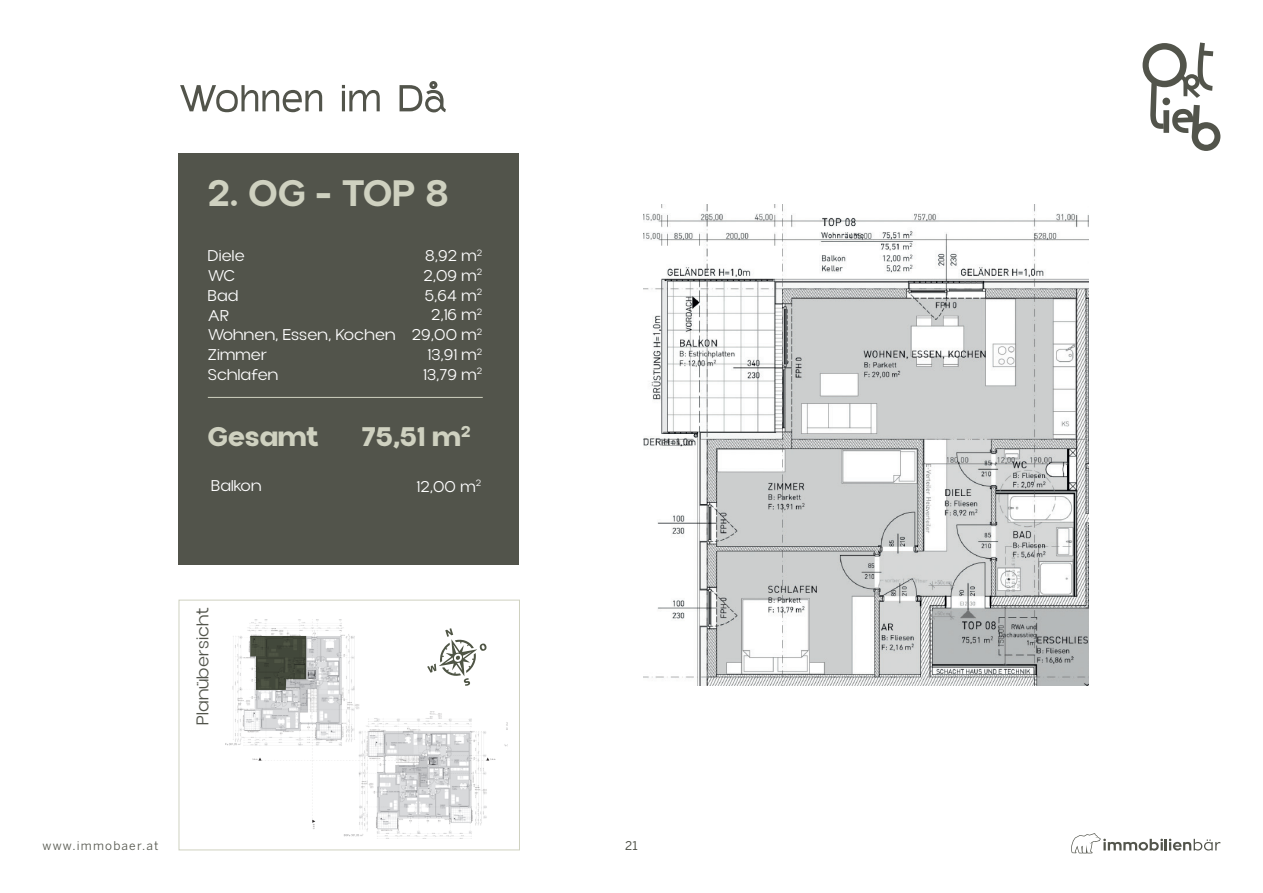
<style>
.page{position:relative;width:1263px;height:893px;background:#fff}
.page>*{position:absolute;margin:0;border:0;box-sizing:border-box;transform-origin:0 0}
.t1{font:600 39px "Aloevera Display";color:#cfd1c0}
.t2{font:700 28.5px "Aloevera Display";letter-spacing:.01em;color:#cfd1c0}
.t3{font:300 18px "Aloevera Display";letter-spacing:.01em;color:#52544b}
.t4{font:300 16.5px/19.8px "Aloevera Display";letter-spacing:.01em;color:#fff}
.t5{font:12px "Benton Sans";letter-spacing:.1em;color:#52544b}
.t6{font:12px "Benton Sans";color:#52544b}
</style>
<div class="page">
<svg style="left:1071px;top:833px;width:149px;height:20px"></svg>
<div style="left:179px;top:600px;width:341px;height:250px;border:1px solid #cfd1c0"></div>
<div style="left:179px;top:154px;width:340px;height:411px;background:#52544b"></div>
<svg style="left:1142px;top:43px;width:78px;height:108px"></svg>
<hr style="left:208px;top:397px;width:275px;height:1px;background:#cfd1c0">
<svg style="left:180px;top:85px;width:142px;height:27px"></svg>
<svg style="left:342px;top:85px;width:38px;height:26px"></svg>
<svg style="left:399px;top:81px;width:47px;height:31px"></svg>
<img style="left:225px;top:620px;width:282px;height:219px">
<img style="left:643px;top:205px;width:446px;height:481px">
<svg style="left:250px;top:636px;width:56px;height:54px;background:#575c51"></svg>
<h1 class="t1" style="left:208px;top:171px;width:242px">2. OG - TOP 8</h1>
<p class="t4" style="left:208px;top:246px;width:189px">Diele<br>WC<br>Bad<br>AR<br>Wohnen, Essen, Kochen<br>Zimmer<br>Schlafen</p>
<p class="t4" style="left:412px;top:246px;width:72px;text-align:right">8,92 m<sup>2<br></sup>2,09 m<sup>2<br></sup>5,64 m<sup>2<br></sup>2,16 m<sup>2<br></sup>29,00 m<sup>2<br></sup>13,91 m<sup>2<br></sup>13,79 m<sup>2</sup></p>
<h2 class="t2" style="left:208px;top:420px;width:113px">Gesamt</h2>
<h2 class="t2" style="left:362px;top:420px;width:110px">75,51 m<sup>2</sup></h2>
<p class="t4" style="left:211px;top:475px;width:52px">Balkon</p>
<p class="t4" style="left:417px;top:476px;width:66px">12,00 m<sup>2</sup></p>
<p class="t3" style="left:193px;top:725px;width:120px;rotate:-90deg">Planübersicht</p>
<p class="t5" style="left:43px;top:839px;width:118px">www.immobaer.at</p>
<p class="t6" style="left:625px;top:839px;width:14px">21</p>
</div>
